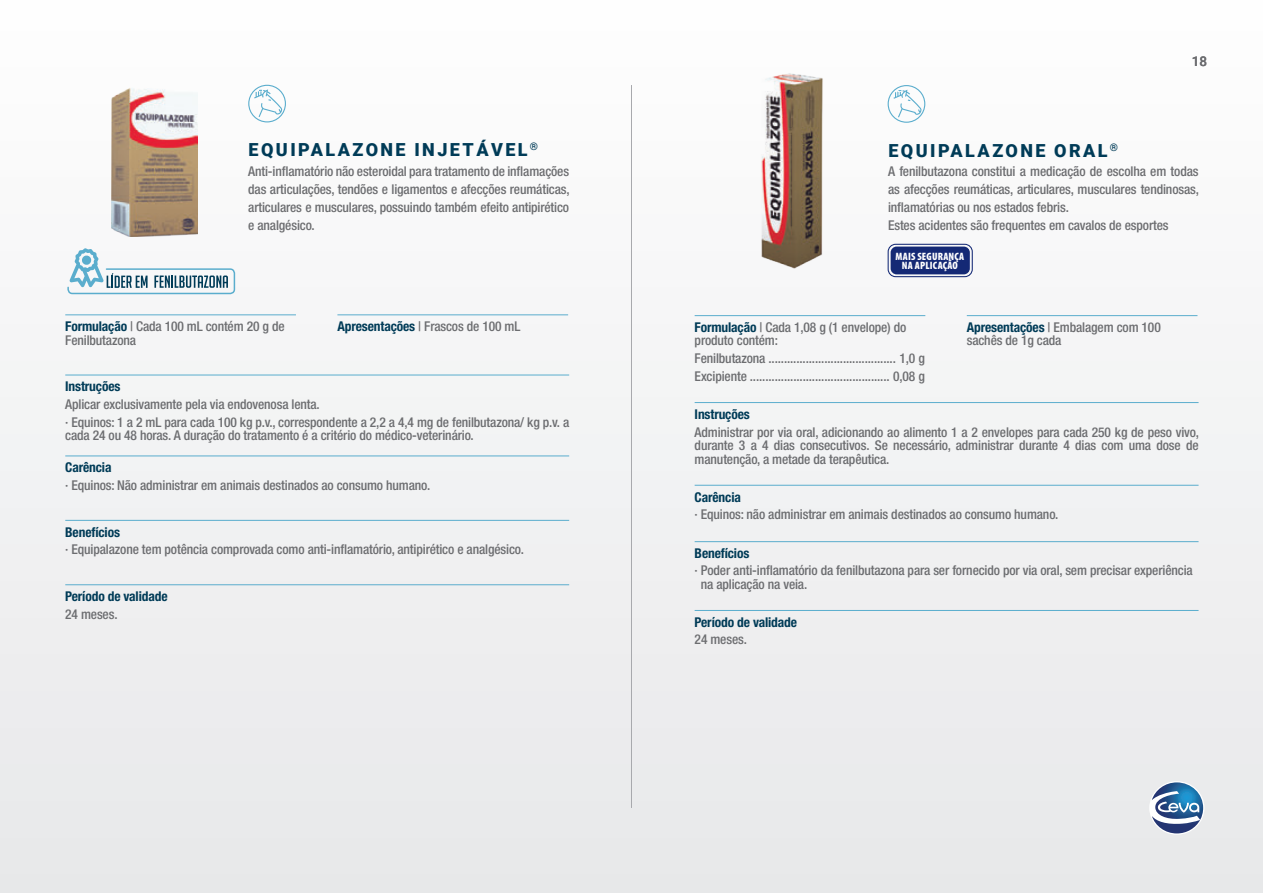
<style>
.page{position:relative;width:1263px;height:893px;background:#f1f2f3}
.page>*{position:absolute;margin:0;border:0;box-sizing:border-box;transform-origin:0 0}
.t1{font:900 18px "Roboto";letter-spacing:.135em;color:#003b57}
.t2{font:500 condensed 13.5px/18px "Helvetica Neue LT Std";letter-spacing:-.01em;color:#6c6d70}
.t3{font:700 condensed 13.5px "Helvetica Neue LT Std";letter-spacing:-.01em;color:#003b57}
.t4{font:500 13.5px "Roboto";color:#6c6d70}
.t5{font:900 condensed 10.65px/9.6px "Myriad Pro";letter-spacing:.02em;color:#fff;text-align:center}
.s1{font-weight:700;color:#003b57}
</style>
<div class="page">
<svg style="left:1149px;top:781px;width:55px;height:54px"></svg>
<svg style="left:1152px;top:782px;width:51px;height:51px"></svg>
<img style="left:112px;top:88px;width:85px;height:148px">
<svg style="left:248px;top:85px;width:38px;height:37px"></svg>
<hr style="left:65px;top:314px;width:231px;height:1px;background:#5aadcd">
<hr style="left:65px;top:375px;width:504px;height:1px;background:#5aadcd">
<hr style="left:65px;top:520px;width:504px;height:1px;background:#5aadcd">
<hr style="left:65px;top:584px;width:504px;height:1px;background:#5aadcd">
<hr style="left:65px;top:456px;width:504px;height:1px;background:#5aadcd">
<hr style="left:337px;top:314px;width:231px;height:1px;background:#5aadcd">
<svg style="left:67px;top:248px;width:169px;height:47px"></svg>
<img style="left:695px;top:66px;width:193px;height:205px">
<hr style="left:695px;top:315px;width:230px;height:1px;background:#5aadcd">
<hr style="left:695px;top:402px;width:503px;height:1px;background:#5aadcd">
<hr style="left:695px;top:610px;width:503px;height:1px;background:#5aadcd">
<hr style="left:695px;top:541px;width:503px;height:1px;background:#5aadcd">
<hr style="left:695px;top:485px;width:503px;height:1px;background:#5aadcd">
<hr style="left:967px;top:315px;width:230px;height:1px;background:#5aadcd">
<svg style="left:888px;top:85px;width:37px;height:38px"></svg>
<hr style="left:631px;top:85px;width:1px;height:723px;background:#a8a9ad">
<div style="left:891px;top:247px;width:79px;height:27px;background:#142975;border-radius:6px"></div>
<div style="left:888px;top:244px;width:85px;height:33px;border:1px solid #142975;border-radius:8px"></div>
<h1 class="t1" style="left:249px;top:137px;width:291px">EQUIPALAZONE INJETÁVEL<sup>®</sup></h1>
<p class="t2" style="left:248px;top:162px;width:323px;text-align:justify">Anti-inflamatório não esteroidal para tratamento de inflamações das articulações, tendões e ligamentos e afecções reumáticas, articulares e musculares, possuindo também efeito antipirético e analgésico.</p>
<p class="t2" style="left:65px;top:319px;width:221px;line-height:13.5px"><span class="s1">Formulação</span> | Cada 100 mL contém 20 g de<br>Fenilbutazona</p>
<p class="t3" style="left:65px;top:378px;width:57px">Instruções</p>
<p class="t2" style="left:65px;top:395px;width:505px">Aplicar exclusivamente pela via endovenosa lenta.<br>· Equinos: 1 a 2 mL para cada 100 kg p.v., correspondente a 2,2 a 4,4 mg de fenilbutazona/ kg p.v. a</p>
<p class="t2" style="left:65px;top:426px;width:410px">cada 24 ou 48 horas. A duração do tratamento é a critério do médico-veterinário.</p>
<p class="t2" style="left:337px;top:317px;width:184px"><span class="s1">Apresentações</span> | Frascos de 100 mL</p>
<p class="t3" style="left:65px;top:459px;width:48px">Carência</p>
<p class="t2" style="left:65px;top:476px;width:366px">· Equinos: Não administrar em animais destinados ao consumo humano.</p>
<p class="t3" style="left:65px;top:524px;width:56px">Benefícios</p>
<p class="t2" style="left:65px;top:540px;width:460px">· Equipalazone tem potência comprovada como anti-inflamatório, antipirético e analgésico.</p>
<p class="t3" style="left:65px;top:588px;width:104px">Período de validade</p>
<p class="t2" style="left:65px;top:605px;width:54px">24 meses.</p>
<p class="t4" style="left:1192px;top:51px;width:17px">18</p>
<h1 class="t1" style="left:888px;top:138px;width:231px">EQUIPALAZONE ORAL<sup>®</sup></h1>
<p class="t2" style="left:888px;top:162px;width:312px">A fenilbutazona constitui a medicação de escolha em todas as afecções reumáticas, articulares, musculares tendinosas, inflamatórias ou nos estados febris.<br>Estes acidentes são frequentes em cavalos de esportes</p>
<p class="t5" style="left:895px;top:251px;width:70px">MAIS SEGURANÇA<br>NA APLICAÇÃO</p>
<p class="t2" style="left:695px;top:320px;width:213px;line-height:13.5px"><span class="s1">Formulação</span> | Cada 1,08 g (1 envelope) do produto contém:</p>
<p class="t2" style="left:695px;top:349px;width:232px">Fenilbutazona ......................................... 1,0 g<br>Excipiente ............................................. 0,08 g</p>
<p class="t3" style="left:695px;top:406px;width:57px">Instruções</p>
<p class="t2" style="left:695px;top:425px;width:506px;line-height:13.5px;text-align:justify">Administrar por via oral, adicionando ao alimento 1 a 2 envelopes para cada 250 kg de peso vivo, durante 3 a 4 dias consecutivos. Se necessário, administrar durante 4 dias com uma dose de manutenção, a metade da terapêutica.</p>
<p class="t2" style="left:967px;top:320px;width:195px;line-height:13.5px"><span class="s1">Apresentações</span> | Embalagem com 100 sachês de 1g cada</p>
<p class="t3" style="left:695px;top:488px;width:48px">Carência</p>
<p class="t2" style="left:695px;top:505px;width:365px">· Equinos: não administrar em animais destinados ao consumo humano.</p>
<p class="t3" style="left:695px;top:545px;width:56px">Benefícios</p>
<p class="t2" style="left:701px;top:564px;width:493px;line-height:13.5px;text-indent:-6px">· Poder anti-inflamatório da fenilbutazona para ser fornecido por via oral, sem precisar experiência na aplicação na veia.</p>
<p class="t3" style="left:695px;top:614px;width:104px">Período de validade</p>
<p class="t2" style="left:695px;top:630px;width:54px">24 meses.</p>
</div>
